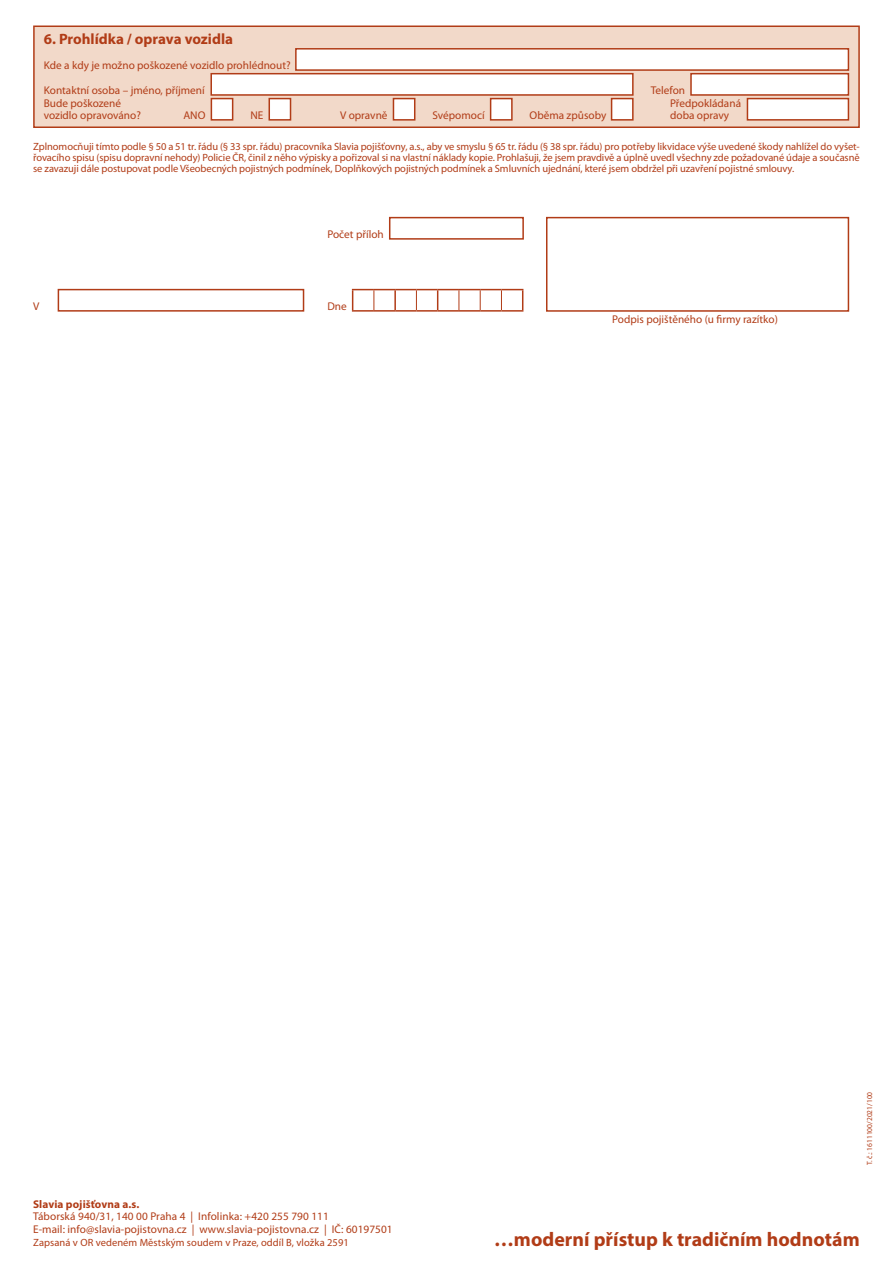
<style>
.page{position:relative;width:893px;height:1263px;background:#fff}
.page>*{position:absolute;margin:0;border:0;box-sizing:border-box;transform-origin:0 0}
.t1{font:700 19.8px "Myriad Pro";color:#b13c17}
.Nadpisy{font:700 15px "Myriad Pro";color:#b13c17}
.popisky{font:11.25px/12px "Myriad Pro";color:#b13c17}
.t2{font:700 11.25px "Myriad Pro";letter-spacing:.005em;color:#b13c17}
.popisky-2{font:10.5px/11.2px "Myriad Pro";color:#b13c17;text-align:justify}
.t3{font:7.5px "Myriad Pro";color:#b13c17}
</style>
<div class="page">
<div style="left:546px;top:217px;width:303px;height:95px;background:#fff;border:2px solid #b13c17"></div>
<div style="left:389px;top:217px;width:135px;height:23px;background:#fff;border:2px solid #b13c17"></div>
<div style="left:58px;top:289px;width:246px;height:23px;background:#fff;border:2px solid #b13c17"></div>
<hr style="left:352px;top:310px;width:22px;height:2px;background:#b13c17">
<hr style="left:374px;top:310px;width:21px;height:2px;background:#b13c17">
<hr style="left:395px;top:310px;width:21px;height:2px;background:#b13c17">
<hr style="left:416px;top:310px;width:22px;height:2px;background:#b13c17">
<hr style="left:438px;top:310px;width:21px;height:2px;background:#b13c17">
<hr style="left:459px;top:310px;width:21px;height:2px;background:#b13c17">
<hr style="left:480px;top:310px;width:21px;height:2px;background:#b13c17">
<svg style="left:352px;top:289px;width:171px;height:21px"></svg>
<hr style="left:501px;top:310px;width:22px;height:2px;background:#b13c17">
<div style="left:33px;top:26px;width:827px;height:102px;background:#f2d9c9;border:2px solid #b13c17"></div>
<div style="left:295px;top:48px;width:554px;height:23px;background:#fff;border:2px solid #b13c17"></div>
<div style="left:210px;top:73px;width:424px;height:23px;background:#fff;border:2px solid #b13c17"></div>
<div style="left:690px;top:73px;width:159px;height:23px;background:#fff;border:2px solid #b13c17"></div>
<div style="left:211px;top:98px;width:22px;height:23px;background:#fff;border:2px solid #b13c17"></div>
<div style="left:268px;top:98px;width:23px;height:23px;background:#fff;border:2px solid #b13c17"></div>
<div style="left:393px;top:98px;width:22px;height:23px;background:#fff;border:2px solid #b13c17"></div>
<div style="left:490px;top:98px;width:23px;height:23px;background:#fff;border:2px solid #b13c17"></div>
<div style="left:611px;top:98px;width:23px;height:23px;background:#fff;border:2px solid #b13c17"></div>
<div style="left:747px;top:98px;width:102px;height:23px;background:#fff;border:2px solid #b13c17"></div>
<p class="Nadpisy" style="left:44px;top:29px;width:191px">6. Prohlídka / oprava vozidla</p>
<p class="popisky" style="left:44px;top:59px;width:248px">Kde a kdy je možno poškozené vozidlo prohlédnout?</p>
<p class="popisky" style="left:44px;top:84px;width:162px">Kontaktní osoba – jméno, příjmení</p>
<p class="popisky" style="left:651px;top:84px;width:36px">Telefon</p>
<p class="popisky" style="left:670px;top:97px;width:72px">Předpokládaná doba opravy</p>
<p class="popisky" style="left:44px;top:97px;width:99px">Bude poškozené vozidlo opravováno?</p>
<p class="popisky" style="left:183px;top:109px;width:24px">ANO</p>
<p class="popisky" style="left:250px;top:109px;width:14px">NE</p>
<p class="popisky" style="left:340px;top:109px;width:49px">V opravně</p>
<p class="popisky" style="left:432px;top:109px;width:54px">Svépomocí</p>
<p class="popisky" style="left:530px;top:109px;width:78px">Oběma způsoby</p>
<p class="popisky-2" style="left:33px;top:140px;width:828px">Zplnomocňuji tímto podle § 50 a 51 tr. řádu (§ 33 spr. řádu) pracovníka Slavia pojišťovny, a.s., aby ve smyslu § 65 tr. řádu (§ 38 spr. řádu) pro potřeby likvidace výše uvedené škody nahlížel do vyšet&shy;řovacího spisu (spisu dopravní nehody) Policie ČR, činil z něho výpisky a pořizoval si na vlastní náklady kopie. Prohlašuji, že jsem pravdivě a úplně uvedl všechny zde požadované údaje a současně se zavazuji dále postupovat podle Všeobecných pojistných podmínek, Doplňkových pojistných podmínek a Smluvních ujednání, které jsem obdržel při uzavření pojistné smlouvy.</p>
<p class="popisky" style="left:327px;top:228px;width:58px">Počet příloh</p>
<p class="popisky" style="left:33px;top:300px;width:8px">V</p>
<p class="popisky" style="left:327px;top:300px;width:21px">Dne</p>
<p class="popisky" style="left:612px;top:313px;width:167px">Podpis pojištěného (u firmy razítko)</p>
<p class="t3" style="left:865px;top:1165px;width:75px;rotate:-90deg">T. č.: 1611100/2021/100</p>
<p class="t2" style="left:33px;top:1196px;width:108px">Slavia pojišťovna a.s.</p>
<p class="popisky" style="left:33px;top:1210px;width:297px">Táborská 940/31, 140 00 Praha 4 | Infolinka: +420 255 790 111</p>
<p class="popisky" style="left:33px;top:1223px;width:361px">E-mail: info@slavia-pojistovna.cz | www.slavia-pojistovna.cz | IČ: 60197501</p>
<p class="popisky-2" style="left:33px;top:1237px;width:317px">Zapsaná v OR vedeném Městským soudem v Praze, oddíl B, vložka 2591</p>
<p class="t1" style="left:494px;top:1226px;width:367px">…moderní přístup k tradičním hodnotám</p>
</div>
